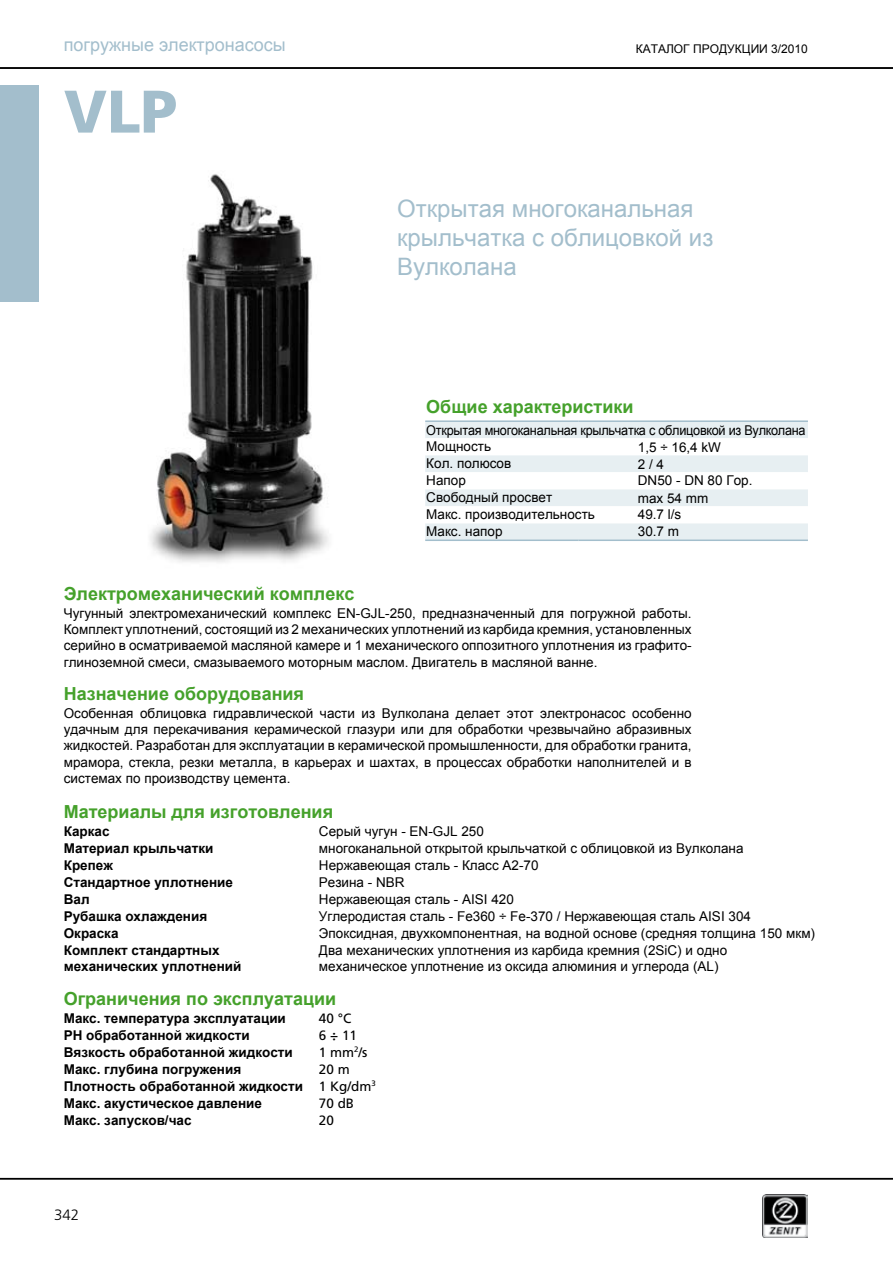
<style>
.page{position:relative;width:893px;height:1263px;background:#fff}
.page>*{position:absolute;margin:0;border:0;box-sizing:border-box;transform-origin:0 0}
.t1{font:900 60px "Frutiger";color:#a3becc}
.t2{font:24px/28.8px "Arial";color:#a3becc}
.t3{font:700 18px "Arial";color:#45a12b}
.t4{font:18px "Arial";color:#a3becc}
.t5{font:300 15px "Frutiger";color:#000}
.t6{font:13.5px/16.2px "Arial";color:#000}
.t7{font:700 13.5px/17px "Arial";color:#000}
.t8{font:13.5px "Arial";letter-spacing:-.02em;color:#000;scale:.94 1}
.t9{font:13.5px/17px "Frutiger";color:#000}
.t10{font:12px "Arial";color:#000}
</style>
<div class="page">
<img style="left:763px;top:1195px;width:45px;height:42px">
<div style="left:0;top:85px;width:38px;height:217px;background:#a3becc"></div>
<hr style="left:0;top:67px;width:893px;height:2px;background:#000">
<hr style="left:0;top:1178px;width:893px;height:1px;background:#000">
<img style="left:150px;top:174px;width:179px;height:389px">
<div style="left:425px;top:422px;width:383px;height:117px;background:#e7eff2"></div>
<svg style="left:425px;top:438px;width:383px;height:85px"></svg>
<hr style="left:425px;top:539px;width:153px;height:2px;background:#a3becc">
<hr style="left:578px;top:539px;width:230px;height:2px;background:#a3becc">
<hr style="left:425px;top:420px;width:153px;height:2px;background:#a3becc">
<hr style="left:578px;top:420px;width:230px;height:2px;background:#a3becc">
<h3 class="t4" style="left:64px;top:33px;width:223px">погружные электронасосы</h3>
<p class="t10" style="left:636px;top:41px;width:174px">КАТАЛОГ ПРОДУКЦИИ 3/2010</p>
<h1 class="t1" style="left:64px;top:75px;width:115px">VLP</h1>
<h2 class="t2" style="left:397px;top:195px;width:318px">Открытая многоканальная крыльчатка с облицовкой из<br>Вулколана</h2>
<h3 class="t3" style="left:64px;top:582px;width:292px">Электромеханический комплекс</h3>
<h3 class="t3" style="left:426px;top:395px;width:209px">Общие характеристики</h3>
<p class="t8" style="left:426px;top:421px;width:405px">Открытая многоканальная крыльчатка с облицовкой из Вулколана</p>
<p class="t6" style="left:426px;top:438px;width:170px;line-height:17px">Мощность<br>Кол. полюсов<br>Напор<br>Свободный просвет<br>Макс. производительность</p>
<p class="t6" style="left:426px;top:524px;width:78px">Макс. напор</p>
<p class="t6" style="left:638px;top:439px;width:85px;line-height:17px">1,5 ÷ 16,4 kW<br>2 / 4</p>
<p class="t6" style="left:638px;top:490px;width:72px">max 54 mm</p>
<p class="t6" style="left:638px;top:473px;width:116px">DN50 - DN 80 Гор.</p>
<p class="t6" style="left:638px;top:505px;width:45px;line-height:17.9px">49.7 l/s<br>30.7 m</p>
<p class="t6" style="left:64px;top:605px;width:629px;text-align:justify">Чугунный электромеханический комплекс EN-GJL-250, предназначенный для погружной работы.<br>Комплект уплотнений, состоящий из 2 механических уплотнений из карбида кремния, установленных серийно в осматриваемой масляной камере и 1 механического оппозитного уплотнения из графито&shy;глиноземной смеси, смазываемого моторным маслом. Двигатель в масляной ванне.</p>
<h3 class="t3" style="left:64px;top:682px;width:242px">Назначение оборудования</h3>
<p class="t6" style="left:64px;top:705px;width:629px;text-align:justify">Особенная облицовка гидравлической части из Вулколана делает этот электронасос особенно удачным для перекачивания керамической глазури или для обработки чрезвычайно абразивных жидкостей. Разработан для эксплуатации в керамической промышленности, для обработки гранита, мрамора, стекла, резки металла, в карьерах и шахтах, в процессах обработки наполнителей и в системах по производству цемента.</p>
<h3 class="t3" style="left:64px;top:800px;width:271px">Материалы для изготовления</h3>
<p class="t6" style="left:319px;top:823px;width:434px;line-height:17.1px">Серый чугун - EN-GJL 250<br>многоканальной открытой крыльчаткой с облицовкой из Вулколана Нержавеющая сталь - Класс A2-70<br>Резина - NBR<br>Нержавеющая сталь - AISI 420<br>Углеродистая сталь - Fe360 ÷ Fe-370 / Нержавеющая сталь AISI 304</p>
<p class="t6" style="left:319px;top:942px;width:410px">Два механических уплотнения из карбида кремния (2SiC) и одно механическое уплотнение из оксида алюминия и углерода (AL)</p>
<p class="t7" style="left:64px;top:823px;width:171px">Каркас<br>Материал крыльчатки<br>Крепеж<br>Стандартное уплотнение<br>Вал<br>Рубашка охлаждения</p>
<p class="t7" style="left:64px;top:942px;width:179px;line-height:16.2px">Комплект стандартных механических уплотнений</p>
<p class="t7" style="left:64px;top:925px;width:56px">Окраска</p>
<p class="t6" style="left:319px;top:925px;width:498px">Эпоксидная, двухкомпонентная, на водной основе (средняя толщина 150 мкм)</p>
<h3 class="t3" style="left:64px;top:987px;width:274px">Ограничения по эксплуатации</h3>
<p class="t7" style="left:64px;top:1010px;width:241px">Макс. температура эксплуатации<br>РН обработанной жидкости<br>Вязкость обработанной жидкости<br>Макс. глубина погружения<br>Плотность обработанной жидкости<br>Макс. акустическое давление<br>Макс. запусков/час</p>
<p class="t9" style="left:319px;top:1010px;width:58px">40 °C<br>6 ÷ 11<br>1 mm<sup>2</sup>/s<br>20 m<br>1 Kg/dm<sup>3<br></sup>70 dB<br>20</p>
<p class="t5" style="left:54px;top:1206px;width:27px">342</p>
</div>
